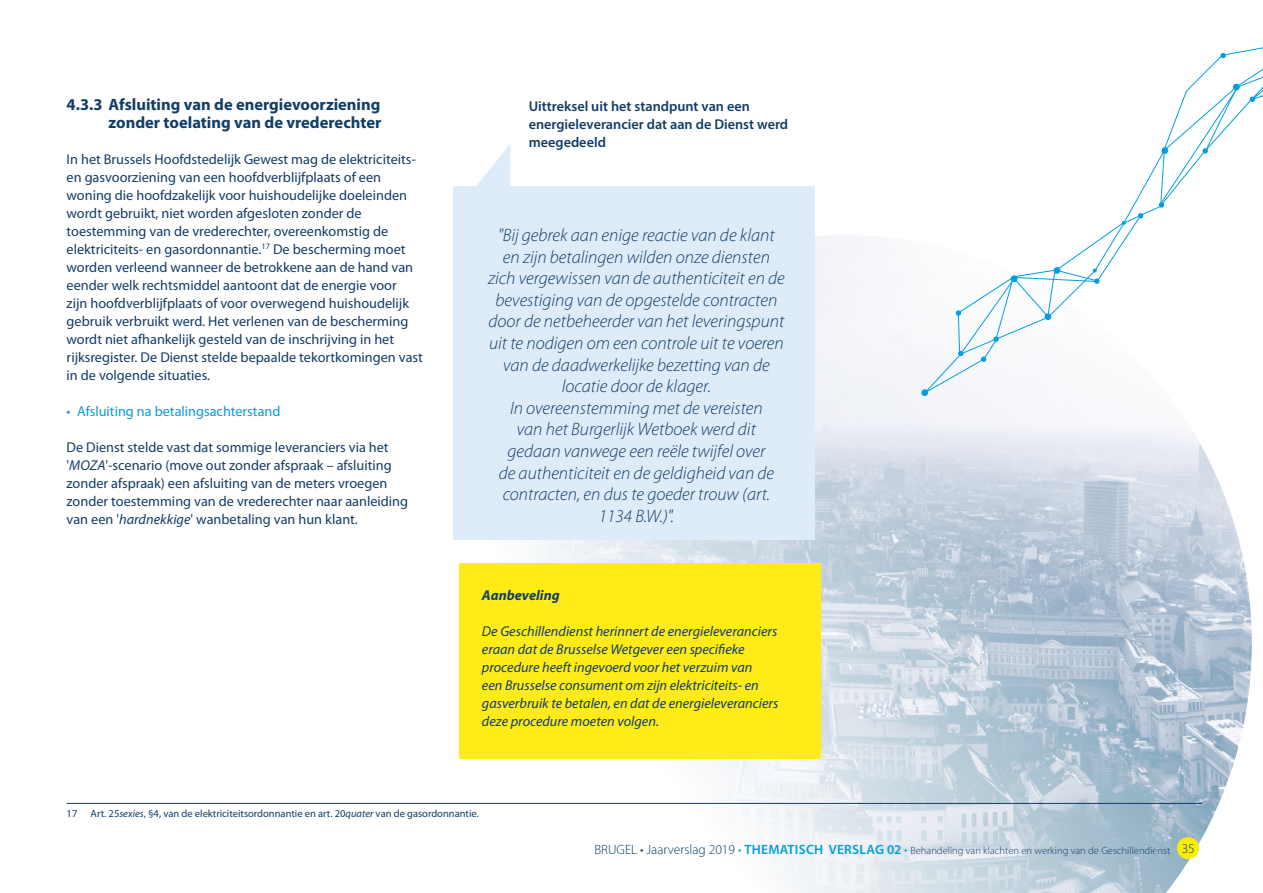
<style>
.page{position:relative;width:1263px;height:893px;background:#fff}
.page>*{position:absolute;margin:0;border:0;box-sizing:border-box;transform-origin:0 0}
.t1{font:italic 300 18px/21.6px "Myriad Pro";color:#123d68;text-align:center}
.t2{font:700 16.5px/18px "Myriad Pro";color:#123d68;text-align:right}
.t3{font:14.25px/18px "Myriad Pro";color:#123d68}
.t4{font:italic 14.25px/18px "Myriad Pro";color:#123d68}
.t5{font:600 14.25px/18px "Myriad Pro";color:#123d68}
.t6{font:14.25px "Myriad Pro";color:#089dd9}
.t7{font:italic 700 14.25px "Myriad Pro";color:#123d68}
.t8{font:300 10.5px "Myriad Pro";color:#123d68}
.t9{font:10.5px "Myriad Pro";color:#123d68}
.s1{font-style:italic}
.s2{font-size:13.5px;color:#003c68}
.s3{font-size:13.5px;color:#089dd9}
.s4{font-weight:600;font-size:13.5px;color:#089dd9}
</style>
<div class="page">
<img style="left:437px;top:235px;width:815px;height:658px">
<div style="left:454px;top:187px;width:361px;height:353px;background:#deebf9"></div>
<svg style="left:468px;top:145px;width:42px;height:42px"></svg>
<div style="left:459px;top:563px;width:362px;height:195px;background:#feeb17"></div>
<hr style="left:67px;top:803px;width:1135px;height:1px;background:#123d68">
<svg style="left:1144px;top:313px;width:108px;height:42px"></svg>
<svg style="left:1129px;top:161px;width:123px;height:152px"></svg>
<svg style="left:1158px;top:47px;width:105px;height:161px"></svg>
<svg style="left:921px;top:213px;width:223px;height:183px"></svg>
<div style="left:1177px;top:837px;width:22px;height:22px;background:#ffed00;border-radius:50%"></div>
<p class="t2" style="left:67px;top:96px;width:316px">4.3.3 Afsluiting van de energievoorziening zonder toelating van de vrederechter</p>
<p class="t3" style="left:67px;top:150px;width:358px">In het Brussels Hoofdstedelijk Gewest mag de elektriciteits&shy;en gasvoorziening van een hoofdverblijfplaats of een woning die hoofdzakelijk voor huishoudelijke doeleinden wordt gebruikt, niet worden afgesloten zonder de toestemming van de vrederechter, overeenkomstig de elektriciteits- en gasordonnantie.<sup>17</sup> De bescherming moet worden verleend wanneer de betrokkene aan de hand van eender welk rechtsmiddel aantoont dat de energie voor<br>zijn hoofdverblijfplaats of voor overwegend huishoudelijk gebruik verbruikt werd. Het verlenen van de bescherming wordt niet afhankelijk gesteld van de inschrijving in het rijksregister. De Dienst stelde bepaalde tekortkomingen vast in de volgende situaties.</p>
<p class="t6" style="left:67px;top:403px;width:215px">• Afsluiting na betalingsachterstand</p>
<p class="t3" style="left:67px;top:438px;width:343px">De Dienst stelde vast dat sommige leveranciers via het '<span class="s1">MOZA</span>'-scenario (move out zonder afspraak – afsluiting zonder afspraak) een afsluiting van de meters vroegen zonder toestemming van de vrederechter naar aanleiding van een '<span class="s1">hardnekkige</span>' wanbetaling van hun klant.</p>
<p class="t5" style="left:529px;top:96px;width:261px">Uittreksel uit het standpunt van een energieleverancier dat aan de Dienst werd meegedeeld</p>
<p class="t1" style="left:488px;top:225px;width:298px">"Bij gebrek aan enige reactie van de klant en zijn betalingen wilden onze diensten zich vergewissen van de authenticiteit en de bevestiging van de opgestelde contracten door de netbeheerder van het leveringspunt uit te nodigen om een controle uit te voeren van de daadwerkelijke bezetting van de locatie door de klager.<br>In overeenstemming met de vereisten<br>van het Burgerlijk Wetboek werd dit<br>gedaan vanwege een reële twijfel over<br>de authenticiteit en de geldigheid van de contracten, en dus te goeder trouw (art.<br>1134 B.W.)".</p>
<p class="t7" style="left:482px;top:587px;width:79px">Aanbeveling</p>
<p class="t4" style="left:482px;top:622px;width:298px">De Geschillendienst herinnert de energieleveranciers eraan dat de Brusselse Wetgever een specifieke procedure heeft ingevoerd voor het verzuim van<br>een Brusselse consument om zijn elektriciteits- en gasverbruik te betalen, en dat de energieleveranciers deze procedure moeten volgen.</p>
<p class="t9" style="left:67px;top:807px;width:12px">17</p>
<p class="t9" style="left:91px;top:807px;width:390px">Art. 25<span class="s1">sexies</span>, §4, van de elektriciteitsordonnantie en art. 20<span class="s1">quater</span> van de gasordonnantie.</p>
<p class="t8" style="left:594px;top:844px;width:602px"><span class="s2">BRUGEL • Jaarverslag 2019</span> <span class="s3">•</span> <span class="s4">THEMATISCH VERSLAG 02</span> <span class="s3">•</span> Behandeling van klachten en werking van de Geschillendienst <span class="s2">35</span></p>
</div>
